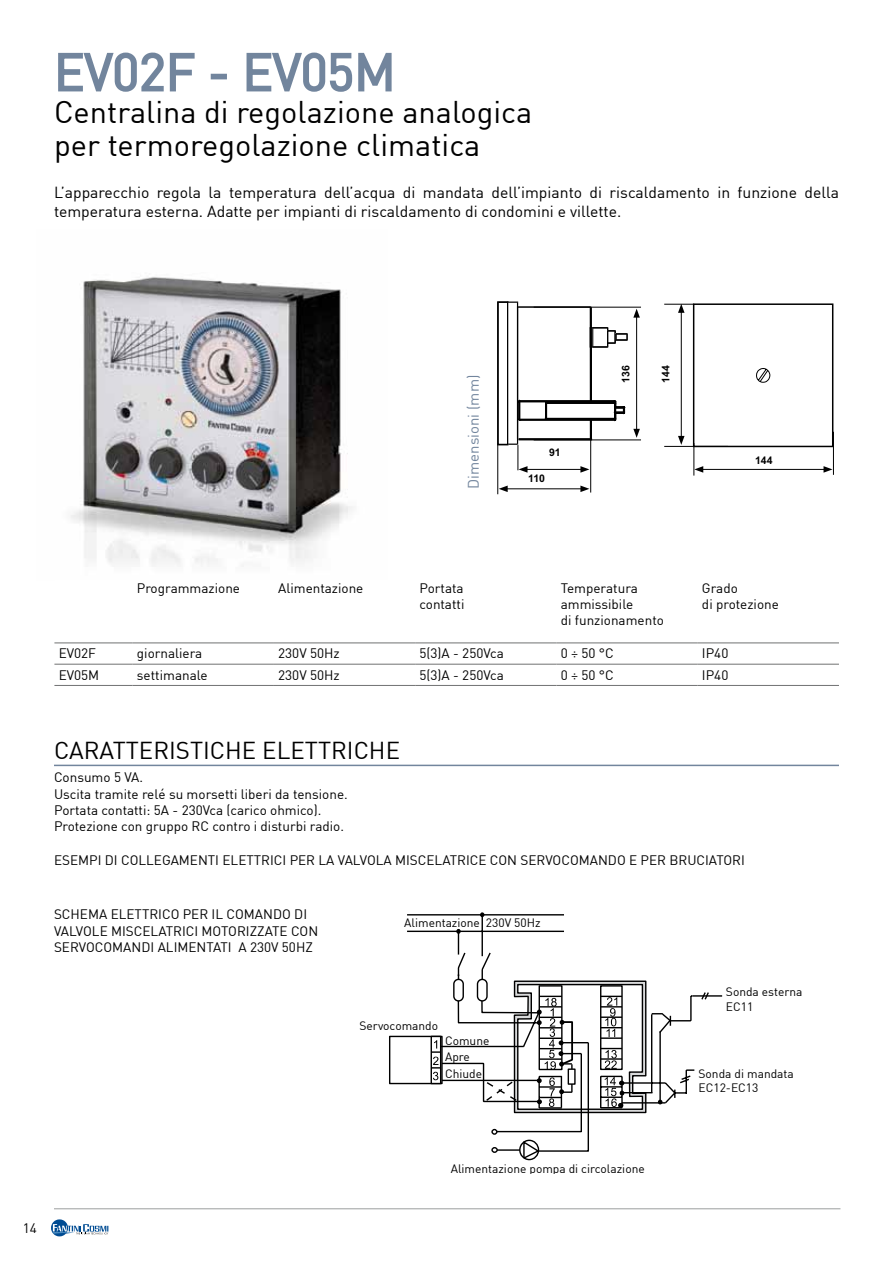
<style>
.page{position:relative;width:893px;height:1263px;background:#fff}
.page>*{position:absolute;margin:0;border:0;box-sizing:border-box;transform-origin:0 0}
.t1{font:51px "DIN";color:#72859d}
.t2{font:30.75px/33px "DIN";color:#000}
.t3{font:24px "DIN";color:#000}
.t4{font:15.75px/18.9px "DIN";color:#000}
.t5{font:15px "DIN";color:#72859d}
.t6{font:13.5px/16.2px "DIN";color:#000}
.t7{font:12px/14.4px "DIN";color:#000}
.t8{font:700 10.5px "Arial";color:#000}
</style>
<div class="page">
<svg style="left:51px;top:1219px;width:57px;height:17px"></svg>
<hr style="left:54px;top:1208px;width:786px;height:1px;background:#9c9e9f">
<svg style="left:58px;top:52px;width:137px;height:40px"></svg>
<div style="left:211px;top:74px;width:16px;height:5px;border:2px solid #72859d"></div>
<svg style="left:246px;top:52px;width:146px;height:40px"></svg>
<img style="left:70px;top:277px;width:283px;height:290px">
<hr style="left:54px;top:765px;width:785px;height:1px;background:#72859d">
<div style="left:497px;top:301px;width:11px;height:144px;border:2px solid #000"></div>
<hr style="left:497px;top:444px;width:1px;height:50px;background:#000">
<hr style="left:590px;top:435px;width:1px;height:57px;background:#000">
<hr style="left:694px;top:443px;width:1px;height:33px;background:#000">
<hr style="left:833px;top:432px;width:1px;height:43px;background:#000">
<hr style="left:664px;top:304px;width:30px;height:1px;background:#000">
<hr style="left:534px;top:307px;width:107px;height:1px;background:#000">
<hr style="left:534px;top:440px;width:107px;height:1px;background:#000">
<hr style="left:664px;top:446px;width:64px;height:1px;background:#000">
<svg style="left:756px;top:368px;width:15px;height:15px"></svg>
<div style="left:693px;top:303px;width:140px;height:144px;border:2px solid #000"></div>
<hr style="left:505px;top:489px;width:78px;height:1px;background:#000">
<svg style="left:499px;top:485px;width:9px;height:7px"></svg>
<svg style="left:580px;top:485px;width:9px;height:7px"></svg>
<svg style="left:497px;top:302px;width:143px;height:171px"></svg>
<hr style="left:681px;top:310px;width:1px;height:128px;background:#000">
<svg style="left:678px;top:436px;width:6px;height:9px"></svg>
<svg style="left:678px;top:304px;width:6px;height:9px"></svg>
<hr style="left:701px;top:469px;width:125px;height:1px;background:#000">
<svg style="left:694px;top:466px;width:9px;height:7px"></svg>
<svg style="left:823px;top:466px;width:9px;height:7px"></svg>
<svg style="left:54px;top:642px;width:785px;height:1px"></svg>
<svg style="left:54px;top:663px;width:785px;height:1px"></svg>
<hr style="left:54px;top:643px;width:79px;height:1px;background:#707172">
<hr style="left:133px;top:643px;width:141px;height:1px;background:#707172">
<hr style="left:274px;top:643px;width:141px;height:1px;background:#707172">
<hr style="left:415px;top:643px;width:141px;height:1px;background:#707172">
<hr style="left:556px;top:643px;width:142px;height:1px;background:#707172">
<hr style="left:698px;top:643px;width:141px;height:1px;background:#707172">
<hr style="left:54px;top:664px;width:79px;height:1px;background:#707172">
<hr style="left:133px;top:664px;width:141px;height:1px;background:#707172">
<hr style="left:274px;top:664px;width:141px;height:1px;background:#707172">
<hr style="left:415px;top:664px;width:141px;height:1px;background:#707172">
<hr style="left:556px;top:664px;width:142px;height:1px;background:#707172">
<hr style="left:698px;top:664px;width:141px;height:1px;background:#707172">
<hr style="left:54px;top:685px;width:79px;height:1px;background:#707172">
<hr style="left:133px;top:685px;width:141px;height:1px;background:#707172">
<hr style="left:274px;top:685px;width:141px;height:1px;background:#707172">
<hr style="left:415px;top:685px;width:141px;height:1px;background:#707172">
<hr style="left:556px;top:685px;width:142px;height:1px;background:#707172">
<hr style="left:698px;top:685px;width:141px;height:1px;background:#707172">
<hr style="left:692px;top:995px;width:30px;height:2px;background:#000">
<div style="left:389px;top:1036px;width:54px;height:48px;border:1px solid #000"></div>
<svg style="left:406px;top:912px;width:304px;height:248px"></svg>
<h1 class="t1" style="left:54px;top:40px;width:343px">EV02F - EV05M</h1>
<h2 class="t2" style="left:54px;top:95px;width:480px">Centralina di regolazione analogica per termoregolazione climatica</h2>
<p class="t4" style="left:54px;top:183px;width:786px">L’apparecchio regola la temperatura dell’acqua di mandata dell’impianto di riscaldamento in funzione della temperatura esterna. Adatte per impianti di riscaldamento di condomini e villette.</p>
<p class="t5" style="left:464px;top:489px;width:115px;rotate:-90deg">Dimensioni (mm)</p>
<p class="t8" style="left:549px;top:445px;width:13px">91</p>
<p class="t8" style="left:528px;top:471px;width:18px">110</p>
<p class="t8" style="left:619px;top:383px;width:19px;rotate:-90deg">136</p>
<p class="t8" style="left:659px;top:383px;width:19px;rotate:-90deg">144</p>
<p class="t8" style="left:755px;top:453px;width:19px">144</p>
<p class="t6" style="left:137px;top:580px;width:105px">Programmazione</p>
<p class="t6" style="left:278px;top:580px;width:87px">Alimentazione</p>
<p class="t6" style="left:419px;top:580px;width:47px">Portata contatti</p>
<p class="t6" style="left:561px;top:580px;width:105px">Temperatura ammissibile<br>di funzionamento</p>
<p class="t6" style="left:702px;top:580px;width:78px">Grado<br>di protezione</p>
<p class="t6" style="left:59px;top:645px;width:39px">EV02F</p>
<p class="t6" style="left:137px;top:645px;width:67px">giornaliera</p>
<p class="t6" style="left:278px;top:645px;width:63px">230V 50Hz</p>
<p class="t6" style="left:419px;top:645px;width:86px">5(3)A - 250Vca</p>
<p class="t6" style="left:561px;top:645px;width:55px">0 ÷ 50 °C</p>
<p class="t6" style="left:702px;top:645px;width:28px">IP40</p>
<p class="t6" style="left:59px;top:666px;width:42px">EV05M</p>
<p class="t6" style="left:137px;top:666px;width:72px">settimanale</p>
<p class="t6" style="left:278px;top:666px;width:63px">230V 50Hz</p>
<p class="t6" style="left:419px;top:666px;width:86px">5(3)A - 250Vca</p>
<p class="t6" style="left:561px;top:666px;width:55px">0 ÷ 50 °C</p>
<p class="t6" style="left:702px;top:666px;width:28px">IP40</p>
<h3 class="t3" style="left:54px;top:735px;width:348px">CARATTERISTICHE ELETTRICHE</h3>
<p class="t6" style="left:54px;top:769px;width:295px">Consumo 5 VA.<br>Uscita tramite relé su morsetti liberi da tensione.<br>Portata contatti: 5A - 230Vca (carico ohmico).<br>Protezione con gruppo RC contro i disturbi radio.</p>
<p class="t6" style="left:54px;top:852px;width:692px">ESEMPI DI COLLEGAMENTI ELETTRICI PER LA VALVOLA MISCELATRICE CON SERVOCOMANDO E PER BRUCIATORI</p>
<p class="t6" style="left:54px;top:906px;width:18px">Schema</p>
<p class="t6" style="left:111px;top:906px;width:9px">elettrico</p>
<p class="t6" style="left:183px;top:906px;width:9px">per</p>
<p class="t6" style="left:212px;top:906px;width:25px">il comando</p>
<p class="t6" style="left:294px;top:906px;width:7px">di</p>
<p class="t6" style="left:54px;top:923px;width:9px">valvole</p>
<p class="t6" style="left:111px;top:923px;width:9px">miscelatrici</p>
<p class="t6" style="left:202px;top:923px;width:9px">motori</p>
<p class="t6" style="left:250px;top:923px;width:24px">zzate</p>
<p class="t6" style="left:291px;top:923px;width:10px">con</p>
<p class="t6" style="left:54px;top:939px;width:10px">servocomandi</p>
<p class="t6" style="left:158px;top:939px;width:9px">alimentati</p>
<p class="t6" style="left:238px;top:939px;width:76px">a 230V 50Hz</p>
<p class="t7" style="left:404px;top:915px;width:138px">Alimentazione 230V 50Hz</p>
<p class="t7" style="left:360px;top:1018px;width:80px">Servocomando</p>
<p class="t7" style="left:445px;top:1032px;width:46px;line-height:16.5px">Comune<br>Apre<br>Chiude</p>
<p class="t7" style="left:726px;top:984px;width:78px">Sonda esterna<br>EC11</p>
<p class="t7" style="left:699px;top:1066px;width:97px">Sonda di mandata<br>EC12-EC13</p>
<p class="t6" style="left:23px;top:1219px;width:16px">14</p>
<p class="t7" style="left:451px;top:1161px;width:196px">Alimentazione pompa di circolazione</p>
</div>
